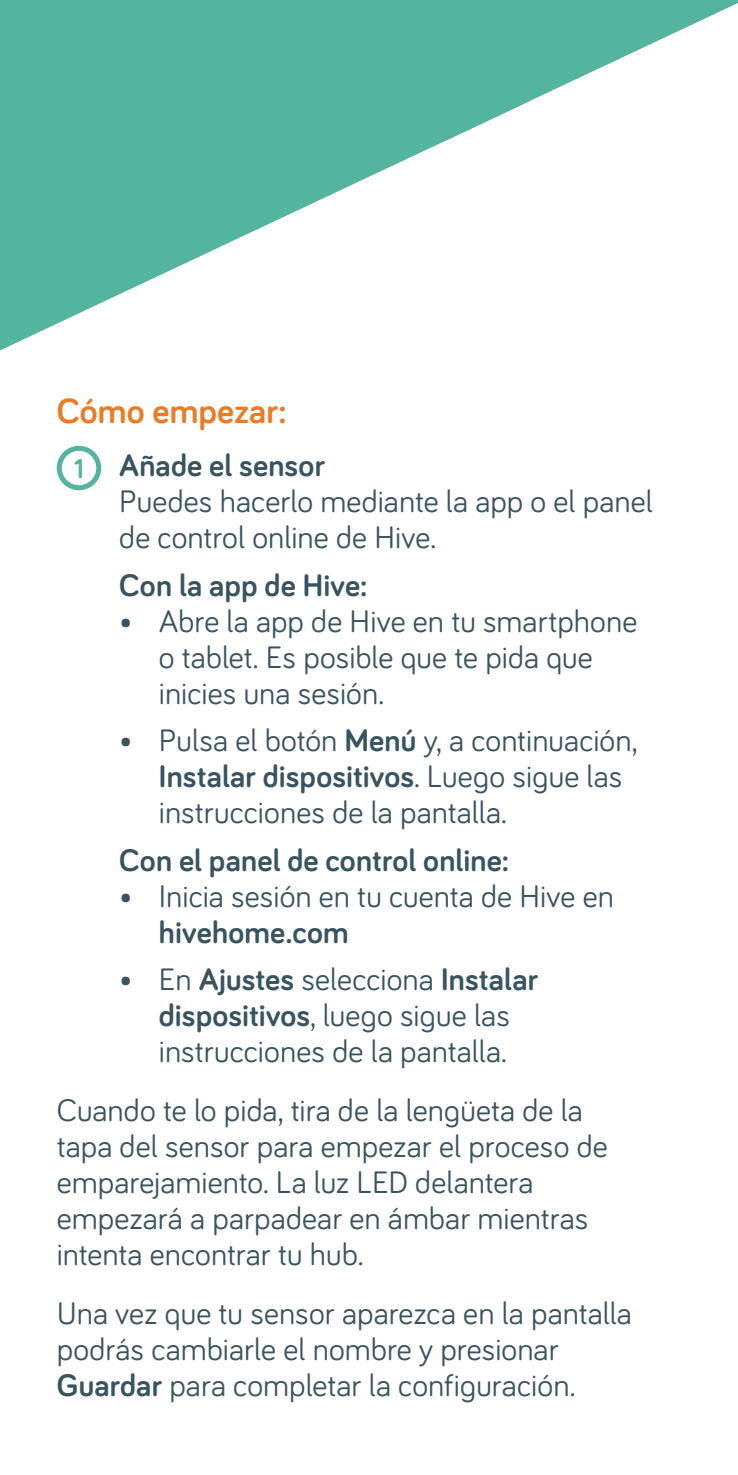
<style>
.page{position:relative;width:738px;height:1475px;background:#fff}
.page>*{position:absolute;margin:0;border:0;box-sizing:border-box;transform-origin:0 0}
.t1{font:700 36px "Bariol";letter-spacing:.005em;color:#ec7b23}
.t2{font:32px/36px "Bariol";letter-spacing:.005em;color:#395461}
.t3{font:700 32px "Bariol";letter-spacing:.005em;color:#395461}
.s1{font-weight:700;font-size:28px;color:#53b49f}
.s2{font-weight:700}
</style>
<div class="page">
<svg style="left:0;top:160px;width:405px;height:331px"></svg>
<svg style="left:0;top:0;width:737px;height:160px;fill:#53b49f"></svg>
<div style="left:0;top:0;width:403px;height:61px;background:#53b49f"></div>
<p class="t1" style="left:57px;top:386px;width:231px">Cómo empezar:</p>
<p class="t2" style="left:119px;top:446px;width:535px;text-indent:-45px"><span class="s1">1</span> <span class="s2">Añade el sensor<br></span>Puedes hacerlo mediante la app o el panel de control online de Hive.</p>
<p class="t3" style="left:119px;top:563px;width:249px">Con la app de Hive:</p>
<p class="t2" style="left:159px;top:601px;width:479px;text-indent:-40px">• Abre la app de Hive en tu smartphone o tablet. Es posible que te pida que inicies una sesión.</p>
<p class="t2" style="left:159px;top:720px;width:479px;text-indent:-40px">• Pulsa el botón <span class="s2">Menú</span> y, a continuación,<br><span class="s2">Instalar dispositivos</span>. Luego sigue las instrucciones de la pantalla.</p>
<p class="t3" style="left:119px;top:837px;width:391px">Con el panel de control online:</p>
<p class="t2" style="left:119px;top:876px;width:496px">• Inicia sesión en tu cuenta de Hive en</p>
<p class="t3" style="left:159px;top:909px;width:191px">hivehome.com</p>
<p class="t2" style="left:119px;top:959px;width:420px;text-align:center">• En <span class="s2">Ajustes</span> selecciona <span class="s2">Instalar dispositivos</span>, luego sigue las instrucciones de la pantalla.</p>
<p class="t2" style="left:57px;top:1090px;width:552px">Cuando te lo pida, tira de la lengüeta de la tapa del sensor para empezar el proceso de emparejamiento. La luz LED delantera empezará a parpadear en ámbar mientras intenta encontrar tu hub.</p>
<p class="t2" style="left:57px;top:1292px;width:576px">Una vez que tu sensor aparezca en la pantalla podrás cambiarle el nombre y presionar<br><span class="s2">Guardar</span> para completar la configuración.</p>
</div>
